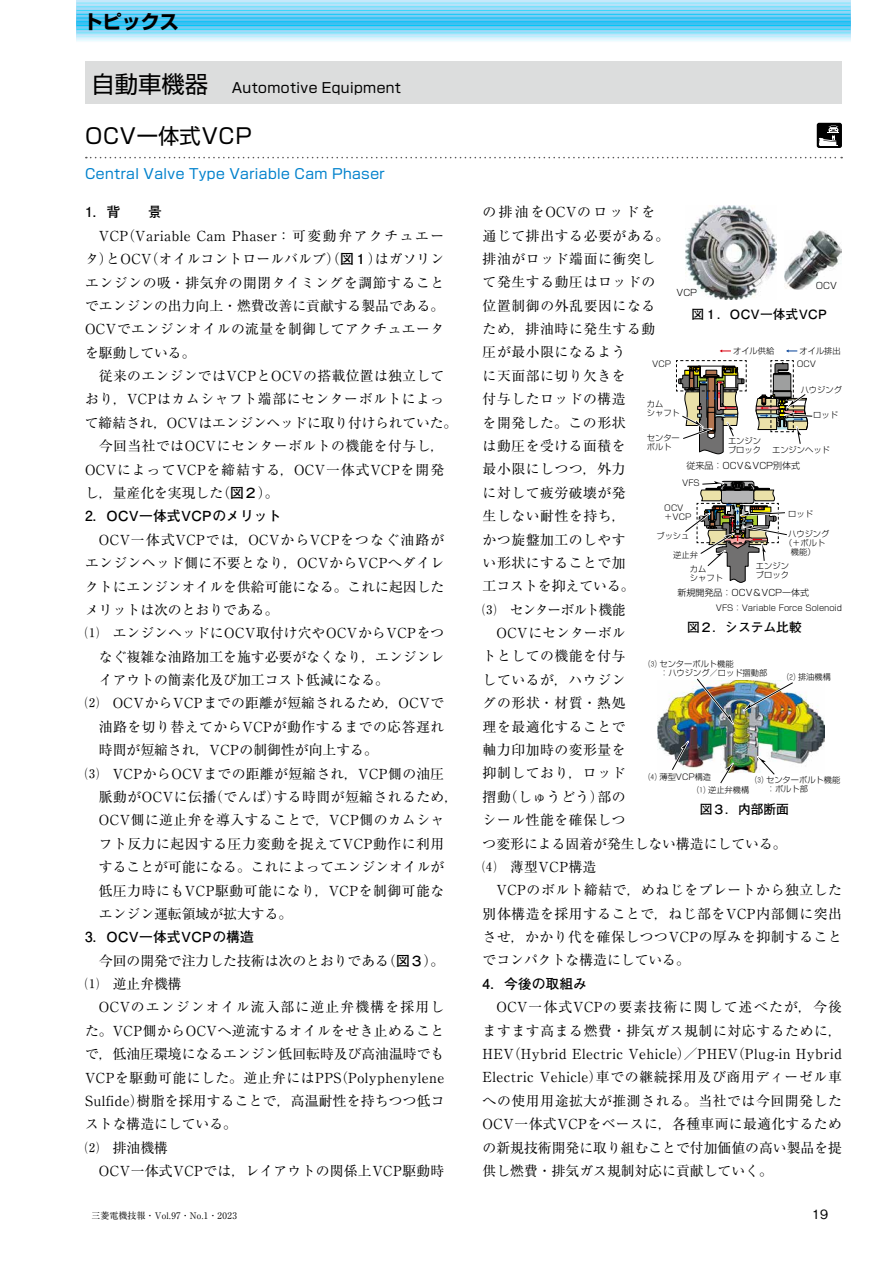
<style>
.page{position:relative;width:893px;height:1263px;background:#fff}
.page>*{position:absolute;margin:0;border:0;box-sizing:border-box;transform-origin:0 0}
.t1{font:21.3px "Shin Go Pro";letter-spacing:.03em;color:#000}
.t2{font:700 19.2px "Shin Go Pro";color:#000}
.t3{font:13.8px/23.4px "Ryumin Pro";letter-spacing:.03em;color:#000;text-align:justify}
.t4{font:13.8px/23.4px "Ryumin Pro";color:#000}
.t5{font:13.8px "Ryumin Pro";letter-spacing:.05em;color:#000}
.t6{font:13.8px "Ryumin Pro";letter-spacing:.005em;color:#000}
.t7{font:13.8px "Shin Go Pro";letter-spacing:.03em;color:#0081cc}
.t8{font:700 13.8px "Futo Go B101 Pro";letter-spacing:.03em;color:#000}
.t9{font:13.8px "Ryumin Pro";letter-spacing:-.015em;color:#000}
.t10{font:13.8px "Ryumin Pro";letter-spacing:.01em;color:#000}
.t11{font:13.8px "Shin Go Pro";letter-spacing:.03em;color:#000}
.t12{font:700 13.8px "Futo Go B101 Pro";color:#000}
.t13{font:13.8px "Ryumin Pro";letter-spacing:.16em;color:#000}
.t14{font:13.8px "Ryumin Pro";letter-spacing:-.085em;color:#000}
.t15{font:700 12.75px "Futo Go B101 Pro";color:#000}
.t16{font:700 12.75px "Futo Go B101 Pro";letter-spacing:.03em;color:#000}
.t17{font:500 12.75px "Gothic BBB Pro";color:#000}
.t18{font:300 9px "Shin Go Pro";color:#000}
.t19{font:9px "Ryumin Pro";letter-spacing:.03em;color:#000}
.t20{font:300 8.25px/9px "Shin Go Pro";color:#000}
.s1{font-size:23.4px}
.s2{font-family:"Futo Go B101 Pro";font-weight:700}
</style>
<div class="page">
<div style="left:85px;top:62px;width:757px;height:42px;background:#dcdddd"></div>
<svg style="left:77px;top:1px;width:773px;height:39px;background:#8ad6f6"></svg>
<hr style="left:77px;top:3px;width:773px;height:1px;background:#fff">
<hr style="left:77px;top:7px;width:773px;height:1px;background:#fff">
<hr style="left:77px;top:10px;width:773px;height:1px;background:#fff">
<hr style="left:77px;top:14px;width:773px;height:1px;background:#fff">
<hr style="left:77px;top:18px;width:773px;height:1px;background:#fff">
<hr style="left:77px;top:22px;width:773px;height:1px;background:#fff">
<hr style="left:77px;top:25px;width:773px;height:1px;background:#fff">
<hr style="left:77px;top:29px;width:773px;height:1px;background:#fff">
<hr style="left:77px;top:33px;width:773px;height:1px;background:#fff">
<hr style="left:77px;top:36px;width:773px;height:1px;background:#fff">
<svg style="left:86px;top:157px;width:756px;height:1px"></svg>
<div style="left:817px;top:123px;width:25px;height:25px;background:#000;border-radius:2px"></div>
<svg style="left:819px;top:125px;width:20px;height:21px"></svg>
<img style="left:686px;top:205px;width:90px;height:94px">
<img style="left:785px;top:231px;width:57px;height:58px">
<img style="left:657px;top:692px;width:168px;height:72px">
<img style="left:670px;top:678px;width:125px;height:106px">
<svg style="left:786px;top:349px;width:11px;height:3px"></svg>
<svg style="left:720px;top:349px;width:11px;height:3px"></svg>
<svg style="left:676px;top:360px;width:71px;height:94px"></svg>
<svg style="left:756px;top:360px;width:57px;height:84px"></svg>
<svg style="left:685px;top:480px;width:102px;height:103px"></svg>
<h2 class="t2" style="left:83px;top:7px;width:97px">トピックス</h2>
<p class="t11" style="left:91px;top:76px;width:311px"><span class="s1">自動車機器　</span>Automotive Equipment</p>
<h1 class="t1" style="left:85px;top:119px;width:168px">OCV一体式VCP</h1>
<p class="t7" style="left:85px;top:163px;width:301px">Central Valve Type Variable Cam Phaser</p>
<p class="t12" style="left:85px;top:201px;width:78px">1．背　　景</p>
<p class="t3" style="left:85px;top:223px;width:361px;text-indent:14px">VCP（Variable Cam Phaser：可変動弁アクチュエータ）とOCV（オイルコントロールバルブ）（<span class="s2">図１</span>）はガソリンエンジンの吸・排気弁の開閉タイミングを調節することでエンジンの出力向上・燃費改善に貢献する製品である。OCVでエンジンオイルの流量を制御してアクチュエータを駆動している。</p>
<p class="t3" style="left:99px;top:363px;width:347px">従来のエンジンではVCPとOCVの搭載位置は独立して</p>
<p class="t3" style="left:85px;top:387px;width:361px">おり，VCPはカムシャフト端部にセンターボルトによっ</p>
<p class="t9" style="left:85px;top:412px;width:374px">て締結され，OCVはエンジンヘッドに取り付けられていた。</p>
<p class="t3" style="left:99px;top:433px;width:347px">今回当社ではOCVにセンターボルトの機能を付与し，</p>
<p class="t5" style="left:85px;top:459px;width:361px">OCVによってVCPを締結する，OCV一体式VCPを開発</p>
<p class="t4" style="left:85px;top:480px;width:195px">し，量産化を実現した（<span class="s2">図２</span>）。</p>
<p class="t8" style="left:85px;top:505px;width:198px">2．OCV一体式VCPのメリット</p>
<p class="t5" style="left:99px;top:529px;width:347px">OCV一体式VCPでは，OCVからVCPをつなぐ油路が</p>
<p class="t3" style="left:85px;top:550px;width:361px">エンジンヘッド側に不要となり，OCVからVCPへダイレ</p>
<p class="t4" style="left:85px;top:574px;width:361px">クトにエンジンオイルを供給可能になる。これに起因した</p>
<p class="t4" style="left:85px;top:597px;width:195px">メリットは次のとおりである。</p>
<p class="t6" style="left:85px;top:622px;width:361px">⑴ エンジンヘッドにOCV取付け穴やOCVからVCPをつ</p>
<p class="t4" style="left:99px;top:644px;width:347px">なぐ複雑な油路加工を施す必要がなくなり，エンジンレ</p>
<p class="t4" style="left:99px;top:667px;width:292px">イアウトの簡素化及び加工コスト低減になる。</p>
<p class="t10" style="left:85px;top:692px;width:361px">⑵ OCVからVCPまでの距離が短縮されるため，OCVで</p>
<p class="t3" style="left:99px;top:714px;width:347px">油路を切り替えてからVCPが動作するまでの応答遅れ</p>
<p class="t4" style="left:99px;top:737px;width:280px">時間が短縮され，VCPの制御性が向上する。</p>
<p class="t3" style="left:85px;top:761px;width:361px">⑶ VCPからOCVまでの距離が短縮され，VCP側の油圧</p>
<p class="t3" style="left:99px;top:784px;width:361px">脈動がOCVに伝播（でんぱ）する時間が短縮されるため，</p>
<p class="t3" style="left:99px;top:807px;width:347px">OCV側に逆止弁を導入することで，VCP側のカムシャ</p>
<p class="t3" style="left:99px;top:831px;width:347px">フト反力に起因する圧力変動を捉えてVCP動作に利用</p>
<p class="t4" style="left:99px;top:854px;width:347px">することが可能になる。これによってエンジンオイルが</p>
<p class="t3" style="left:99px;top:878px;width:347px">低圧力時にもVCP駆動可能になり，VCPを制御可能な</p>
<p class="t4" style="left:99px;top:901px;width:195px">エンジン運転領域が拡大する。</p>
<p class="t8" style="left:85px;top:926px;width:170px">3．OCV一体式VCPの構造</p>
<p class="t4" style="left:85px;top:948px;width:361px;text-indent:14px">今回の開発で注力した技術は次のとおりである（<span class="s2">図３</span>）。<br>⑴ 逆止弁機構</p>
<p class="t3" style="left:85px;top:994px;width:361px;text-align:left;text-indent:14px">OCVのエンジンオイル流入部に逆止弁機構を採用した。VCP側からOCVへ逆流するオイルをせき止めることで，低油圧環境になるエンジン低回転時及び高油温時でも<br>VCPを駆動可能にした。逆止弁にはPPS（Polyphenylene<br>Sulfide）樹脂を採用することで，高温耐性を持ちつつ低コストな構造にしている。<br>⑵ 排油機構</p>
<p class="t3" style="left:99px;top:1158px;width:347px">OCV一体式VCPでは，レイアウトの関係上VCP駆動時</p>
<p class="t13" style="left:483px;top:201px;width:174px">の排油をOCVのロッドを</p>
<p class="t3" style="left:483px;top:223px;width:188px">通じて排出する必要がある。</p>
<p class="t3" style="left:483px;top:246px;width:174px">排油がロッド端面に衝突し</p>
<p class="t3" style="left:483px;top:269px;width:174px">て発生する動圧はロッドの</p>
<p class="t3" style="left:483px;top:293px;width:174px">位置制御の外乱要因になる</p>
<p class="t5" style="left:483px;top:318px;width:174px">ため，排油時に発生する動</p>
<p class="t3" style="left:483px;top:340px;width:144px">圧が最小限になるよう</p>
<p class="t3" style="left:483px;top:363px;width:144px">に天面部に切り欠きを</p>
<p class="t3" style="left:483px;top:386px;width:144px">付与したロッドの構造</p>
<p class="t3" style="left:483px;top:410px;width:144px">を開発した。この形状</p>
<p class="t3" style="left:483px;top:433px;width:144px">は動圧を受ける面積を</p>
<p class="t3" style="left:483px;top:457px;width:144px">最小限にしつつ，外力</p>
<p class="t3" style="left:483px;top:480px;width:144px">に対して疲労破壊が発</p>
<p class="t3" style="left:483px;top:503px;width:144px">生しない耐性を持ち，</p>
<p class="t3" style="left:483px;top:527px;width:144px">かつ旋盤加工のしやす</p>
<p class="t3" style="left:483px;top:550px;width:144px">い形状にすることで加</p>
<p class="t4" style="left:483px;top:573px;width:154px">工コストを抑えている。</p>
<p class="t14" style="left:483px;top:599px;width:145px">⑶ センターボルト機能</p>
<p class="t6" style="left:496px;top:622px;width:131px">OCVにセンターボル</p>
<p class="t3" style="left:483px;top:644px;width:144px">トとしての機能を付与</p>
<p class="t3" style="left:483px;top:667px;width:144px">しているが，ハウジン</p>
<p class="t3" style="left:483px;top:690px;width:144px">グの形状・材質・熱処</p>
<p class="t3" style="left:483px;top:714px;width:144px">理を最適化することで</p>
<p class="t3" style="left:483px;top:737px;width:144px">軸力印加時の変形量を</p>
<p class="t3" style="left:483px;top:761px;width:144px">抑制しており，ロッド</p>
<p class="t3" style="left:483px;top:784px;width:144px">摺動（しゅうどう）部の</p>
<p class="t3" style="left:483px;top:807px;width:144px">シール性能を確保しつ</p>
<p class="t4" style="left:483px;top:831px;width:306px">つ変形による固着が発生しない構造にしている。</p>
<p class="t3" style="left:483px;top:854px;width:115px">⑷ 薄型VCP構造</p>
<p class="t3" style="left:496px;top:877px;width:347px">VCPのボルト締結で，めねじをプレートから独立した</p>
<p class="t3" style="left:483px;top:901px;width:361px">別体構造を採用することで，ねじ部をVCP内部側に突出</p>
<p class="t3" style="left:483px;top:924px;width:361px">させ，かかり代を確保しつつVCPの厚みを抑制すること</p>
<p class="t4" style="left:483px;top:948px;width:209px">でコンパクトな構造にしている。</p>
<p class="t12" style="left:483px;top:972px;width:106px">4．今後の取組み</p>
<p class="t3" style="left:483px;top:994px;width:361px;text-indent:14px">OCV一体式VCPの要素技術に関して述べたが，今後ますます高まる燃費・排気ガス規制に対応するために，HEV（Hybrid Electric Vehicle）／PHEV（Plug-in Hybrid Electric Vehicle）車での継続採用及び商用ディーゼル車への使用用途拡大が推測される。当社では今回開発したOCV一体式VCPをベースに，各種車両に最適化するための新規技術開発に取り組むことで付加価値の高い製品を提供し燃費・排気ガス規制対応に貢献していく。</p>
<p class="t18" style="left:816px;top:278px;width:22px">OCV</p>
<p class="t16" style="left:692px;top:304px;width:137px">図１．OCV一体式VCP</p>
<p class="t18" style="left:677px;top:286px;width:22px">VCP</p>
<p class="t20" style="left:733px;top:345px;width:43px">オイル供給</p>
<p class="t20" style="left:799px;top:345px;width:43px">オイル排出</p>
<p class="t20" style="left:652px;top:359px;width:20px">VCP</p>
<p class="t20" style="left:797px;top:359px;width:21px">OCV</p>
<p class="t20" style="left:801px;top:384px;width:43px">ハウジング</p>
<p class="t20" style="left:813px;top:410px;width:26px">ロッド</p>
<p class="t20" style="left:647px;top:398px;width:34px">カム<br>シャフト</p>
<p class="t20" style="left:647px;top:433px;width:34px">センターボルト</p>
<p class="t20" style="left:728px;top:436px;width:34px">エンジンブロック</p>
<p class="t18" style="left:687px;top:458px;width:115px">従来品：OCV＆VCP別体式</p>
<p class="t20" style="left:772px;top:444px;width:59px">エンジンヘッド</p>
<p class="t20" style="left:682px;top:478px;width:19px">VFS</p>
<p class="t20" style="left:664px;top:502px;width:29px">OCV＋VCP</p>
<p class="t20" style="left:656px;top:530px;width:34px">ブッシュ</p>
<p class="t20" style="left:690px;top:547px;width:18px;line-height:14px;text-indent:-17px">逆止弁カム</p>
<p class="t20" style="left:690px;top:572px;width:34px">シャフト</p>
<p class="t20" style="left:756px;top:560px;width:35px">エンジンブロック</p>
<p class="t18" style="left:678px;top:585px;width:133px">新規開発品：OCV＆VCP一体式</p>
<p class="t15" style="left:687px;top:617px;width:116px">図２．システム比較</p>
<p class="t20" style="left:788px;top:508px;width:26px">ロッド</p>
<p class="t20" style="left:788px;top:529px;width:43px">ハウジング</p>
<p class="t20" style="left:784px;top:538px;width:43px">（＋ボルト</p>
<p class="t20" style="left:791px;top:547px;width:26px">機能）</p>
<p class="t20" style="left:716px;top:602px;width:128px">VFS：Variable Force Solenoid</p>
<p class="t20" style="left:648px;top:658px;width:120px">⑶ センターボルト機能<br>　 ：ハウジング／ロッド摺動部</p>
<p class="t20" style="left:787px;top:671px;width:45px">⑵ 排油機構</p>
<p class="t20" style="left:648px;top:771px;width:64px">⑷ 薄型VCP構造</p>
<p class="t15" style="left:700px;top:799px;width:91px">図３．内部断面</p>
<p class="t20" style="left:697px;top:774px;width:145px;text-indent:58px">⑶ センターボルト機能<br>⑴ 逆止弁機構 　 ：ボルト部</p>
<p class="t19" style="left:91px;top:1209px;width:147px">三菱電機技報・Vol.97・No.1・2023</p>
<p class="t17" style="left:812px;top:1204px;width:18px">19</p>
</div>
